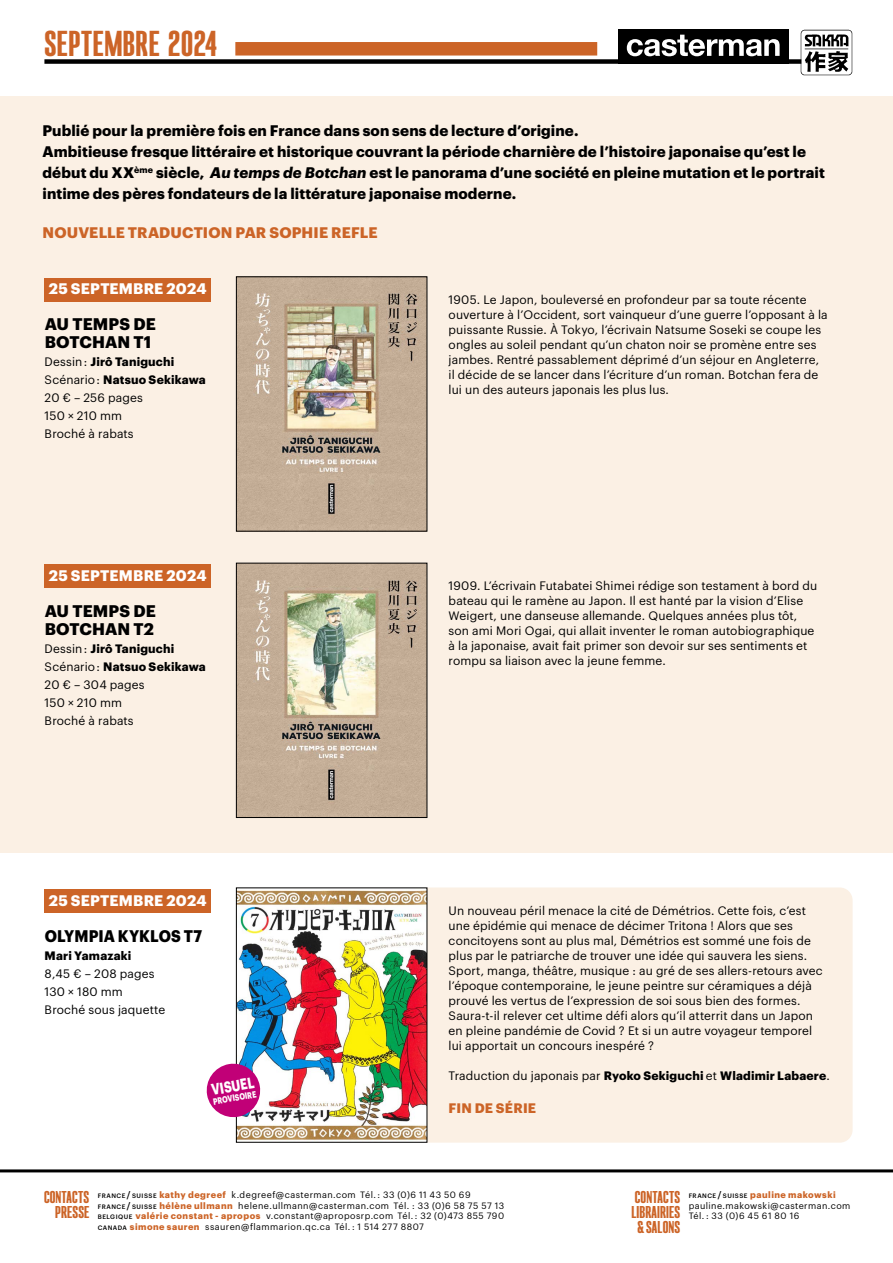
<style>
.page{position:relative;width:893px;height:1263px;background:#fff}
.page>*{position:absolute;margin:0;border:0;box-sizing:border-box;transform-origin:0 0}
.t1{font:900 31.5px "Denso Sans";letter-spacing:.02em;color:#cc6427}
.t2{font:700 16.5px/18px "Graphik";letter-spacing:.005em;color:#000}
.t3{font:700 16.5px "Graphik";letter-spacing:.005em;color:#000;scale:.91 1}
.t4{font:700 15.45px "Graphik";color:#fff;scale:.76 1}
.t5{font:700 15px/21px "Graphik";letter-spacing:.01em;color:#000}
.t6{font:700 15px "Graphik";letter-spacing:.015em;color:#fff}
.t7{font:900 15px/15px "Denso Sans";letter-spacing:.01em;color:#cc6427;text-align:right}
.t8{font:700 15px "Graphik";letter-spacing:.005em;color:#cc6427}
.t9{font:700 13.5px "Graphik";letter-spacing:.015em;color:#cc6427}
.t10{font:12px/15px "Graphik";letter-spacing:.01em;color:#000}
.t11{font:700 12px "Graphik";letter-spacing:.015em;color:#000}
.t12{font:9px/10.5px "Graphik";letter-spacing:.05em;color:#000}
.t13{font:700 9px "Graphik";color:#fff;scale:.76 1}
.s1{font-style:italic}
.s2{font-weight:700}
.s3{font-weight:400}
.s4{font-weight:500;font-size:6.3px}
.s5{font-weight:500}
.s6{font-weight:700;color:#cc6427}
</style>
<div class="page">
<div style="left:0;top:96px;width:893px;height:757px;background:#fbf0e4"></div>
<hr style="left:0;top:1169px;width:893px;height:3px;background:#000">
<div style="left:235px;top:42px;width:362px;height:14px;background:#cc6427"></div>
<div style="left:44px;top:59px;width:757px;height:5px;background:#000"></div>
<img style="left:797px;top:29px;width:56px;height:47px">
<div style="left:618px;top:30px;width:171px;height:34px;background:#000"></div>
<svg style="left:627px;top:35px;width:153px;height:21px"></svg>
<div style="left:45px;top:889px;width:166px;height:23px;background:#cc6427"></div>
<div style="left:406px;top:887px;width:447px;height:256px;background:#fbf0e4;border-radius:13px"></div>
<img style="left:238px;top:889px;width:187px;height:252px">
<div style="left:236px;top:887px;width:191px;height:256px;border:1px solid #000"></div>
<svg style="left:206px;top:1061px;width:56px;height:58px"></svg>
<div style="left:45px;top:278px;width:166px;height:23px;background:#cc6427"></div>
<div style="left:45px;top:564px;width:166px;height:24px;background:#cc6427"></div>
<img style="left:238px;top:565px;width:187px;height:251px">
<div style="left:236px;top:563px;width:191px;height:255px;border:1px solid #000"></div>
<img style="left:238px;top:278px;width:187px;height:251px">
<div style="left:236px;top:276px;width:191px;height:255px;border:1px solid #000"></div>
<h1 class="t1" style="left:44px;top:24px;width:174px">SEPTEMBRE 2024</h1>
<p class="t5" style="left:43px;top:118px;width:784px">Publié pour la première fois en France dans son sens de lecture d’origine.<br>Ambitieuse fresque littéraire et historique couvrant la période charnière de l’histoire japonaise qu’est le début du XX<sup>ème</sup> siècle, <span class="s1">Au temps de Botchan</span> est le panorama d’une société en pleine mutation et le portrait intime des pères fondateurs de la littérature japonaise moderne.</p>
<p class="t8" style="left:43px;top:221px;width:337px">NOUVELLE TRADUCTION PAR SOPHIE REFLE</p>
<p class="t6" style="left:49px;top:277px;width:159px">25 SEPTEMBRE 2024</p>
<h2 class="t2" style="left:45px;top:314px;width:113px">AU TEMPS DE<br>BOTCHAN T1</h2>
<p class="t10" style="left:45px;top:352px;width:163px;line-height:18px">Dessin : <span class="s2">Jirô Taniguchi<br></span>Scénario : <span class="s2">Natsuo Sekikawa<br></span>20 € – 256 pages<br>150 × 210 mm<br>Broché à rabats</p>
<p class="t6" style="left:49px;top:564px;width:159px">25 SEPTEMBRE 2024</p>
<h2 class="t2" style="left:45px;top:600px;width:113px">AU TEMPS DE<br>BOTCHAN T2</h2>
<p class="t10" style="left:45px;top:638px;width:163px;line-height:18px">Dessin : <span class="s2">Jirô Taniguchi<br></span>Scénario : <span class="s2">Natsuo Sekikawa<br></span>20 € – 304 pages<br>150 × 210 mm<br>Broché à rabats</p>
<p class="t6" style="left:49px;top:888px;width:159px">25 SEPTEMBRE 2024</p>
<h2 class="t3" style="left:45px;top:923px;width:174px">OLYMPIA KYKLOS T7</h2>
<p class="t11" style="left:45px;top:946px;width:88px">Mari Yamazaki</p>
<p class="t10" style="left:45px;top:963px;width:122px;line-height:18px">8,45 € – 208 pages<br>130 × 180 mm<br>Broché sous jaquette</p>
<p class="t4" style="left:209px;top:1078px;width:58px;rotate:-10deg">VISUEL</p>
<p class="t13" style="left:212px;top:1094px;width:59px;rotate:-10deg">PROVISOIRE</p>
<p class="t10" style="left:449px;top:291px;width:381px">1905. Le Japon, bouleversé en profondeur par sa toute récente ouverture à l’Occident, sort vainqueur d’une guerre l’opposant à la puissante Russie. À Tokyo, l’écrivain Natsume Soseki se coupe les ongles au soleil pendant qu’un chaton noir se promène entre ses jambes. Rentré passablement déprimé d’un séjour en Angleterre, il décide de se lancer dans l’écriture d’un roman. Botchan fera de lui un des auteurs japonais les plus lus.</p>
<p class="t10" style="left:449px;top:577px;width:370px">1909. L’écrivain Futabatei Shimei rédige son testament à bord du bateau qui le ramène au Japon. Il est hanté par la vision d’Elise Weigert, une danseuse allemande. Quelques années plus tôt, son ami Mori Ogai, qui allait inventer le roman autobiographique à la japonaise, avait fait primer son devoir sur ses sentiments et rompu sa liaison avec la jeune femme.</p>
<p class="t10" style="left:449px;top:902px;width:376px">Un nouveau péril menace la cité de Démétrios. Cette fois, c’est une épidémie qui menace de décimer Tritona ! Alors que ses concitoyens sont au plus mal, Démétrios est sommé une fois de plus par le patriarche de trouver une idée qui sauvera les siens.<br>Sport, manga, théâtre, musique : au gré de ses allers-retours avec l’époque contemporaine, le jeune peintre sur céramiques a déjà prouvé les vertus de l’expression de soi sous bien des formes.<br>Saura-t-il relever cet ultime défi alors qu’il atterrit dans un Japon en pleine pandémie de Covid ? Et si un autre voyageur temporel lui apportait un concours inespéré ?</p>
<p class="t11" style="left:449px;top:1066px;width:383px"><span class="s3">Traduction du japonais par</span> Ryoko Sekiguchi <span class="s3">et</span> Wladimir Labaere<span class="s3">.</span></p>
<p class="t9" style="left:449px;top:1097px;width:89px">FIN DE SÉRIE</p>
<p class="t7" style="left:44px;top:1189px;width:47px">CONTACTS<br>PRESSE</p>
<p class="t7" style="left:631px;top:1189px;width:50px;text-align:center">CONTACTS<br>LIBRAIRIES &amp; SALONS</p>
<p class="t12" style="left:689px;top:1189px;width:163px"><span class="s4">FRANCE</span> <span class="s5">/</span> <span class="s4">SUISSE</span> <span class="s6">pauline makowski </span>pauline.makowski@casterman.com<br>Tél. : 33 (0)6 45 61 80 16</p>
<p class="t12" style="left:98px;top:1189px;width:408px"><span class="s4">FRANCE</span> <span class="s5">/</span> <span class="s4">SUISSE</span> <span class="s6">kathy degreef</span> k.degreef@casterman.com Tél. : 33 (0)6 11 43 50 69<br><span class="s4">FRANCE</span> <span class="s5">/</span> <span class="s4">SUISSE</span> <span class="s6">hélène ullmann</span> helene.ullmann@casterman.com Tél. : 33 (0)6 58 75 57 13<br><span class="s4">BELGIQUE</span> <span class="s6">valérie constant - apropos</span> v.constant@aproposrp.com Tél. : 32 (0)473 855 790<br><span class="s4">CANADA</span> <span class="s6">simone sauren</span> ssauren@flammarion.qc.ca Tél. : 1 514 277 8807</p>
</div>
